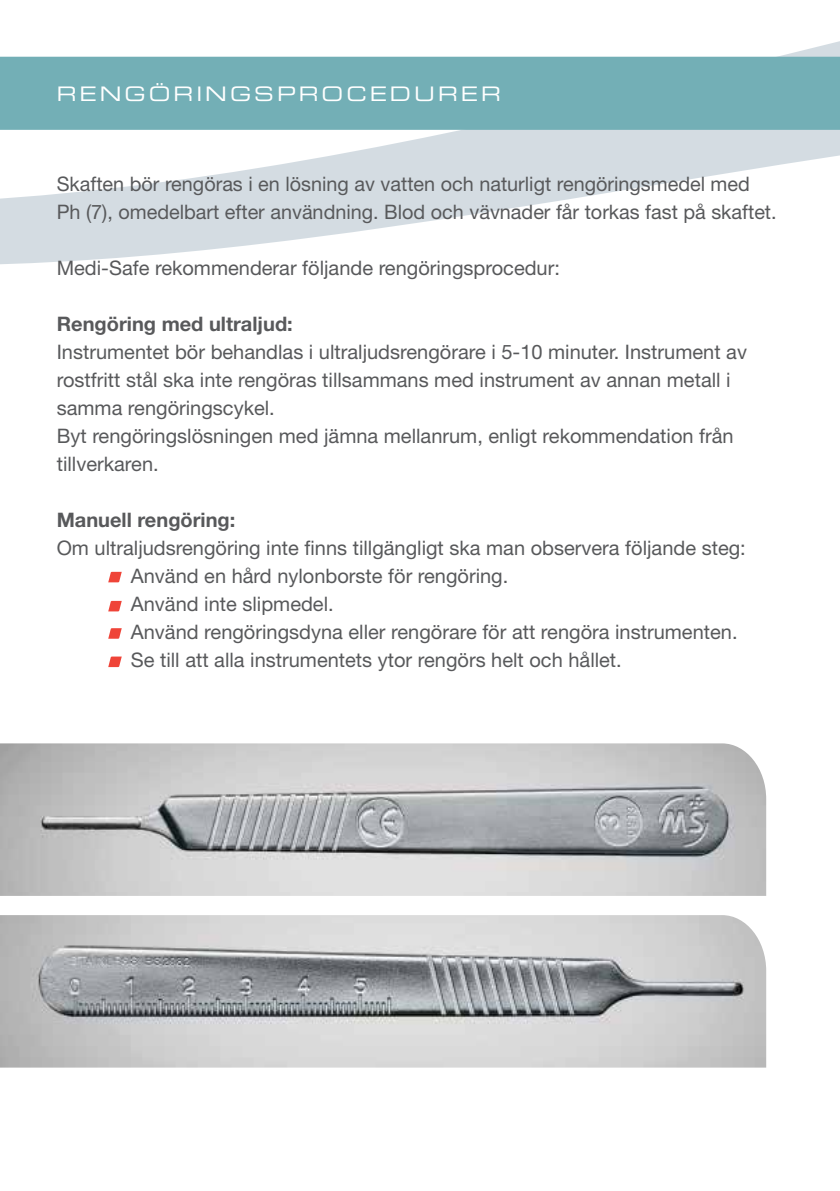
<style>
.page{position:relative;width:840px;height:1191px;background:#fff}
.page>*{position:absolute;margin:0;border:0;box-sizing:border-box;transform-origin:0 0}
.t1{font:20px/28px "Helvetica Neue";color:#58595b}
.t2{font:700 20px "Helvetica Neue LT Std";color:#58595b}
.t3{font:20px "Eurostile Extended Two";letter-spacing:.15em;color:#fff}
</style>
<div class="page">
<svg style="left:0;top:41px;width:839px;height:224px"></svg>
<div style="left:0;top:57px;width:839px;height:73px;background:#73afb6"></div>
<svg style="left:108px;top:572px;width:14px;height:10px"></svg>
<svg style="left:108px;top:601px;width:14px;height:10px"></svg>
<svg style="left:108px;top:628px;width:14px;height:10px"></svg>
<svg style="left:108px;top:656px;width:14px;height:11px"></svg>
<img style="left:0;top:915px;width:765px;height:152px">
<img style="left:0;top:743px;width:765px;height:153px">
<p class="t3" style="left:57px;top:80px;width:445px">RENGÖRINGSPROCEDURER</p>
<p class="t1" style="left:57px;top:170px;width:721px">Skaften bör rengöras i en lösning av vatten och naturligt rengöringsmedel med<br>Ph (7), omedelbart efter användning. Blod och vävnader får torkas fast på skaftet.</p>
<p class="t1" style="left:57px;top:254px;width:504px">Medi-Safe rekommenderar följande rengöringsprocedur:</p>
<p class="t2" style="left:57px;top:312px;width:237px">Rengöring med ultraljud:</p>
<p class="t1" style="left:57px;top:338px;width:691px">Instrumentet bör behandlas i ultraljudsrengörare i 5-10 minuter. Instrument av rostfritt stål ska inte rengöras tillsammans med instrument av annan metall i samma rengöringscykel.<br>Byt rengöringslösningen med jämna mellanrum, enligt rekommendation från tillverkaren.</p>
<p class="t2" style="left:57px;top:508px;width:180px">Manuell rengöring:</p>
<p class="t1" style="left:131px;top:534px;width:616px;text-indent:-74px">Om ultraljudsrengöring inte finns tillgängligt ska man observera följande steg:<br>Använd en hård nylonborste för rengöring.<br>Använd inte slipmedel.<br>Använd rengöringsdyna eller rengörare för att rengöra instrumenten.<br>Se till att alla instrumentets ytor rengörs helt och hållet.</p>
</div>
